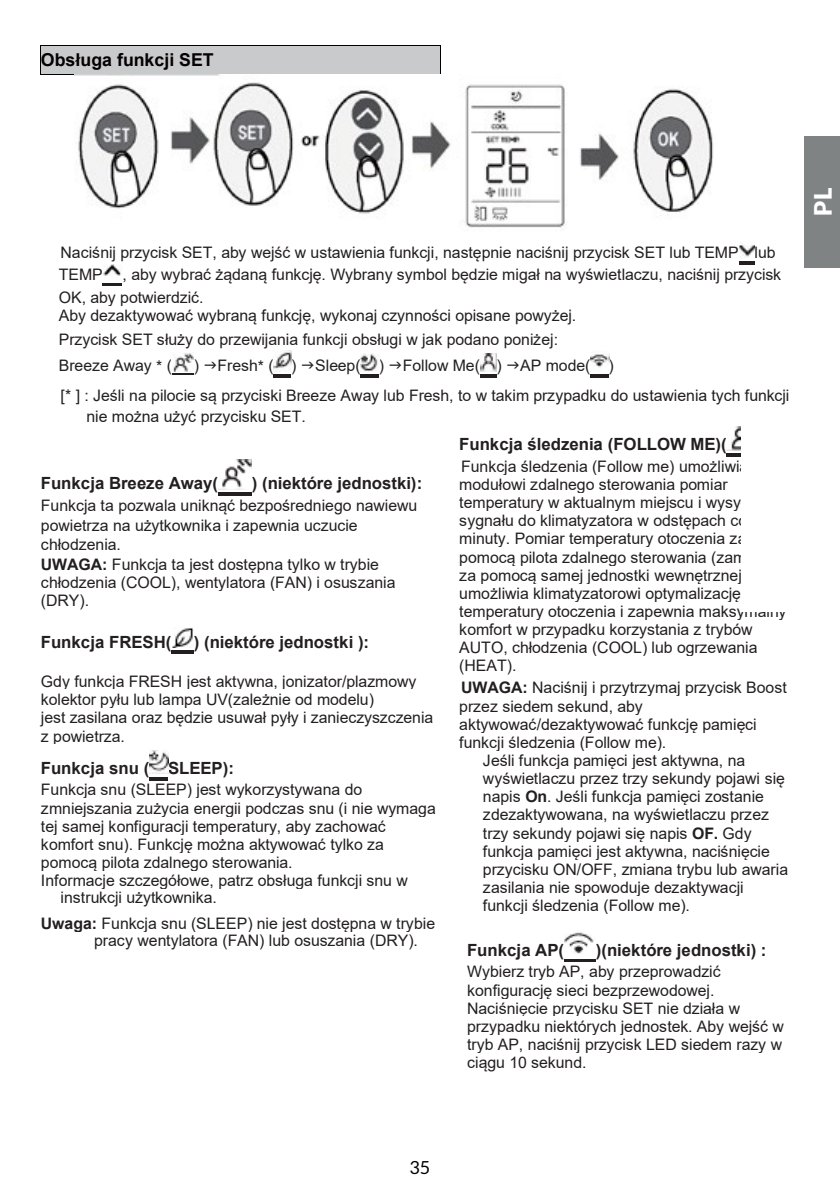
<style>
.page{position:relative;width:840px;height:1191px;background:#fff}
.page>*{position:absolute;margin:0;border:0;box-sizing:border-box;transform-origin:0 0}
.t1{font:900 24px "Lato";color:#fff}
.t2{font:18px "Lato";color:#000}
.t3{font:700 17.8px "Arial";color:#050001}
.t4{font:700 16.8px "Arial";letter-spacing:-.005em;color:#231f20}
.t5{font:15.8px/18.2px "Arial";letter-spacing:-.005em;color:#231f20}
.s1{font-weight:700}
.s2{font-style:inherit}
</style>
<div class="page">
<div style="left:40px;top:46px;width:400px;height:28px;background:#c9cacb"></div>
<hr style="left:40px;top:45px;width:400px;height:1px;background:#000">
<svg style="left:40px;top:46px;width:1px;height:29px"></svg>
<hr style="left:41px;top:74px;width:399px;height:1px;background:#000">
<svg style="left:440px;top:45px;width:1px;height:29px"></svg>
<hr style="left:738px;top:261px;width:16px;height:4px;background:#231f20">
<hr style="left:102px;top:283px;width:20px;height:3px;background:#231f20">
<hr style="left:172px;top:373px;width:21px;height:2px;background:#231f20">
<hr style="left:273px;top:375px;width:18px;height:3px;background:#231f20">
<hr style="left:360px;top:375px;width:18px;height:3px;background:#231f20">
<hr style="left:479px;top:375px;width:17px;height:3px;background:#231f20">
<hr style="left:590px;top:375px;width:18px;height:3px;background:#231f20">
<hr style="left:218px;top:493px;width:33px;height:3px;background:#231f20">
<hr style="left:171px;top:651px;width:22px;height:3px;background:#231f20">
<hr style="left:149px;top:777px;width:19px;height:3px;background:#231f20">
<hr style="left:726px;top:454px;width:26px;height:3px;background:#231f20">
<hr style="left:563px;top:959px;width:32px;height:3px;background:#231f20">
<img style="left:75px;top:75px;width:639px;height:153px">
<img style="left:738px;top:243px;width:16px;height:14px">
<img style="left:103px;top:265px;width:18px;height:11px">
<img style="left:173px;top:353px;width:20px;height:18px">
<img style="left:273px;top:350px;width:18px;height:20px">
<img style="left:360px;top:354px;width:18px;height:17px">
<img style="left:480px;top:353px;width:16px;height:18px">
<img style="left:590px;top:354px;width:18px;height:14px">
<img style="left:218px;top:460px;width:33px;height:29px">
<img style="left:172px;top:628px;width:21px;height:19px">
<img style="left:149px;top:751px;width:19px;height:23px">
<img style="left:726px;top:427px;width:15px;height:23px">
<img style="left:564px;top:932px;width:30px;height:22px">
<div style="left:741px;top:411px;width:98px;height:200px;background:#fff"></div>
<div style="left:803px;top:136px;width:36px;height:131px;background:#7f8384"></div>
<p class="t3" style="left:41px;top:48px;width:174px">Obsługa funkcji SET</p>
<p class="t5" style="left:59px;top:241px;width:723px;line-height:22.4px">Naciśnij przycisk SET, aby wejść w ustawienia funkcji, następnie naciśnij przycisk SET lub TEMP lub<br>TEMP , aby wybrać żądaną funkcję. Wybrany symbol będzie migał na wyświetlaczu, naciśnij przycisk<br>OK, aby potwierdzić.</p>
<p class="t5" style="left:59px;top:303px;width:519px;line-height:23.6px">Aby dezaktywować wybraną funkcję, wykonaj czynności opisane powyżej.<br>Przycisk SET służy do przewijania funkcji obsługi w jak podano poniżej:</p>
<p class="t5" style="left:59px;top:357px;width:115px">Breeze Away * (</p>
<p class="t5" style="left:61px;top:351px;width:730px;line-height:29px;text-indent:133px">) Fresh* ( ) Sleep( ) Follow Me( ) AP mode( )<br>[* ] : Jeśli na pilocie są przyciski Breeze Away lub Fresh, to w takim przypadku do ustawienia tych funkcji</p>
<p class="t5" style="left:86px;top:407px;width:221px">nie można użyć przycisku SET.</p>
<p class="t4" style="left:41px;top:472px;width:179px">Funkcja Breeze Away(</p>
<p class="t4" style="left:251px;top:472px;width:172px">) (niektóre jednostki):</p>
<p class="t5" style="left:41px;top:496px;width:377px;line-height:19px">Funkcja ta pozwala uniknąć bezpośredniego nawiewu powietrza na użytkownika i zapewnia uczucie chłodzenia.<br><span class="s1">UWAGA:</span> Funkcja ta jest dostępna tylko w trybie chłodzenia (COOL), wentylatora (FAN) i osuszania (DRY).</p>
<p class="t4" style="left:41px;top:630px;width:132px">Funkcja FRESH(</p>
<p class="t4" style="left:193px;top:630px;width:177px">) (niektóre jednostki ):</p>
<p class="t5" style="left:41px;top:671px;width:393px">Gdy funkcja FRESH jest aktywna, jonizator/plazmowy kolektor pyłu <span class="s2">lub lampa UV</span>(zależnie od modelu)<br><span class="s2">jest zasilana oraz</span> będzie usuwał pyły i zanieczyszczenia z powietrza.</p>
<p class="t4" style="left:41px;top:756px;width:194px">Funkcja snu ( SLEEP):</p>
<p class="t5" style="left:41px;top:780px;width:322px">Funkcja snu (SLEEP) jest wykorzystywana do</p>
<p class="t5" style="left:41px;top:799px;width:396px">zmniejszania zużycia energii podczas snu (i nie wymaga</p>
<p class="t5" style="left:41px;top:817px;width:346px">tej samej konfiguracji temperatury, aby zachować</p>
<p class="t5" style="left:41px;top:835px;width:344px">komfort snu). Funkcję można aktywować tylko za</p>
<p class="t5" style="left:41px;top:853px;width:253px">pomocą pilota zdalnego sterowania.</p>
<p class="t5" style="left:41px;top:870px;width:368px">Informacje szczegółowe, patrz obsługa funkcji snu w</p>
<p class="t5" style="left:61px;top:888px;width:158px">instrukcji użytkownika.</p>
<p class="t5" style="left:94px;top:914px;width:342px;text-indent:-53px"><span class="s1">Uwaga:</span> Funkcja snu (SLEEP) nie jest dostępna w trybie pracy wentylatora (FAN) lub osuszania (DRY).</p>
<p class="t4" style="left:459px;top:433px;width:269px">Funkcja śledzenia (FOLLOW ME)(</p>
<p class="t5" style="left:459px;top:457px;width:328px">Funkcja śledzenia (Follow me) umożliwia modułowi zdalnego sterowania pomiar temperatury w aktualnym miejscu i wysyłanie sygnału do klimatyzatora w odstępach co 3 minuty. Pomiar temperatury otoczenia za pomocą pilota zdalnego sterowania (zamiast za pomocą samej jednostki wewnętrznej) umożliwia klimatyzatorowi optymalizację temperatury otoczenia i zapewnia maksymalny komfort w przypadku korzystania z trybów AUTO, chłodzenia (COOL) lub ogrzewania (HEAT).</p>
<p class="t5" style="left:461px;top:678px;width:327px"><span class="s1">UWAGA:</span> Naciśnij i przytrzymaj przycisk Boost</p>
<p class="t5" style="left:459px;top:697px;width:185px">przez siedem sekund, aby</p>
<p class="t5" style="left:459px;top:715px;width:299px">aktywować/dezaktywować funkcję pamięci</p>
<p class="t5" style="left:459px;top:733px;width:208px">funkcji śledzenia (Follow me).</p>
<p class="t5" style="left:482px;top:751px;width:264px">Jeśli funkcja pamięci jest aktywna, na</p>
<p class="t5" style="left:482px;top:769px;width:303px">wyświetlaczu przez trzy sekundy pojawi się</p>
<p class="t5" style="left:482px;top:787px;width:282px">napis <span class="s1">On</span>. Jeśli funkcja pamięci zostanie</p>
<p class="t5" style="left:482px;top:805px;width:287px">zdezaktywowana, na wyświetlaczu przez</p>
<p class="t5" style="left:482px;top:824px;width:270px">trzy sekundy pojawi się napis <span class="s1">OF.</span> Gdy</p>
<p class="t5" style="left:482px;top:842px;width:288px">funkcja pamięci jest aktywna, naciśnięcie</p>
<p class="t5" style="left:482px;top:860px;width:306px">przycisku ON/OFF, zmiana trybu lub awaria</p>
<p class="t5" style="left:482px;top:878px;width:262px">zasilania nie spowoduje dezaktywacji</p>
<p class="t5" style="left:482px;top:896px;width:208px">funkcji śledzenia (Follow me).</p>
<p class="t4" style="left:467px;top:938px;width:98px">Funkcja AP(</p>
<p class="t4" style="left:595px;top:938px;width:172px">)(niektóre jednostki) :</p>
<p class="t5" style="left:467px;top:962px;width:318px">Wybierz tryb AP, aby przeprowadzić konfigurację sieci bezprzewodowej.<br>Naciśnięcie przycisku SET nie działa w przypadku niektórych jednostek. Aby wejść w tryb AP, naciśnij przycisk LED siedem razy w ciągu 10 sekund.</p>
<h1 class="t1" style="left:808px;top:216px;width:29px;rotate:-90deg">PL</h1>
<p class="t2" style="left:409px;top:1157px;width:22px">35</p>
</div>
